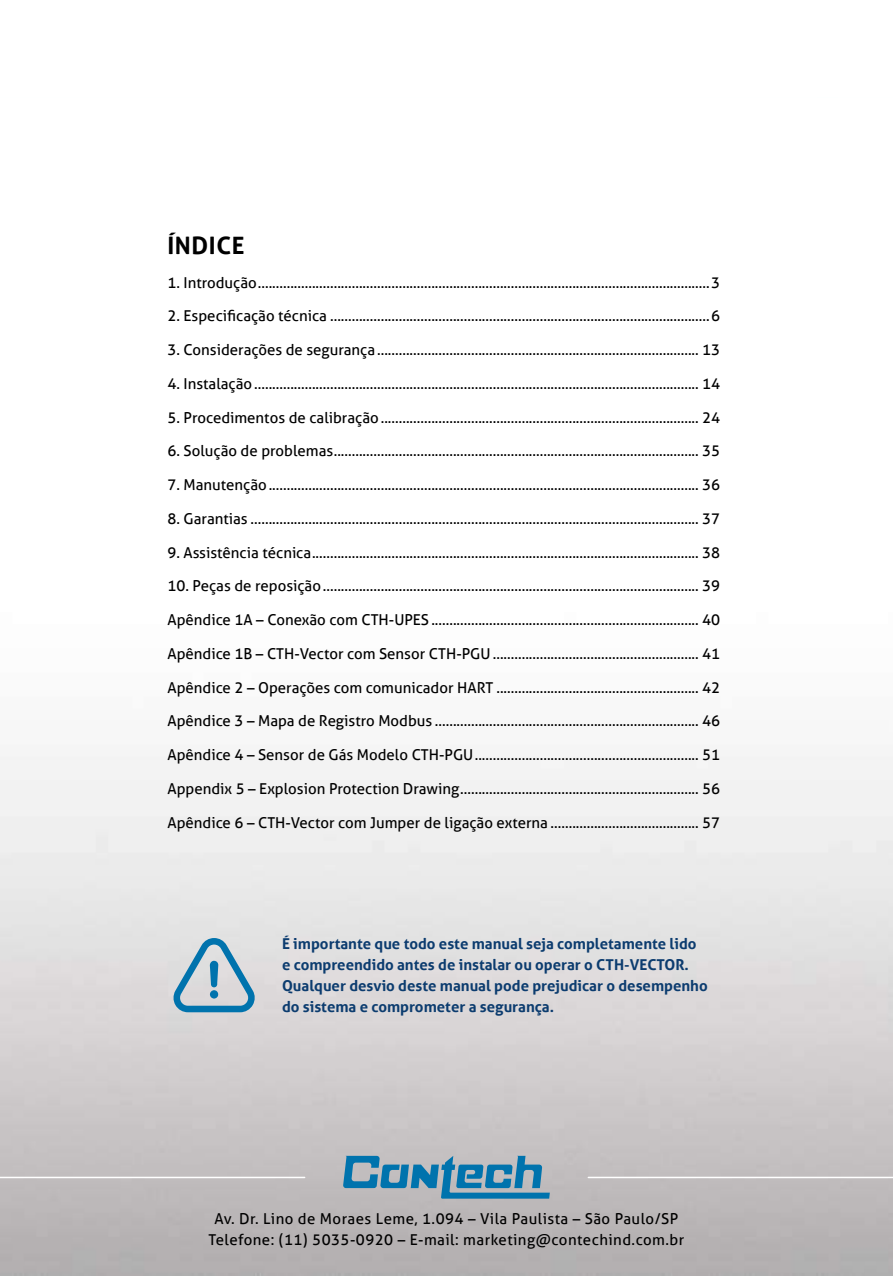
<style>
.page{position:relative;width:893px;height:1276px;background:#fff}
.page>*{position:absolute;margin:0;border:0;box-sizing:border-box;transform-origin:0 0}
.t1{font:700 24px "Aller";letter-spacing:.025em;color:#000}
.t2{font:15px "Aller";color:#000}
.t3{font:700 15px/21px "Aller";color:#0c3c6f}
.t4{font:15px/21px "Aller";letter-spacing:.03em;color:#000;text-align:center}
</style>
<div class="page">
<img style="left:0;top:756px;width:893px;height:519px">
<svg style="left:343px;top:1155px;width:207px;height:43px"></svg>
<hr style="left:0;top:1176px;width:305px;height:2px;background:#fff">
<hr style="left:588px;top:1176px;width:305px;height:2px;background:#fff">
<svg style="left:173px;top:938px;width:82px;height:74px"></svg>
<h1 class="t1" style="left:167px;top:230px;width:79px">ÍNDICE</h1>
<p class="t2" style="left:167px;top:273px;width:554px">1. Introdução.............................................................................................................................3</p>
<p class="t2" style="left:167px;top:307px;width:554px">2. Especificação técnica .........................................................................................................6</p>
<p class="t2" style="left:167px;top:340px;width:554px">3. Considerações de segurança......................................................................................... 13</p>
<p class="t2" style="left:167px;top:374px;width:554px">4. Instalação........................................................................................................................... 14</p>
<p class="t2" style="left:167px;top:408px;width:554px">5. Procedimentos de calibração........................................................................................ 24</p>
<p class="t2" style="left:167px;top:442px;width:554px">6. Solução de problemas..................................................................................................... 35</p>
<p class="t2" style="left:167px;top:475px;width:554px">7. Manutenção....................................................................................................................... 36</p>
<p class="t2" style="left:167px;top:509px;width:554px">8. Garantias ............................................................................................................................ 37</p>
<p class="t2" style="left:167px;top:543px;width:554px">9. Assistência técnica........................................................................................................... 38</p>
<p class="t2" style="left:167px;top:577px;width:554px">10. Peças de reposição........................................................................................................ 39</p>
<p class="t2" style="left:167px;top:610px;width:554px">Apêndice 1A – Conexão com CTH-UPES .......................................................................... 40</p>
<p class="t2" style="left:167px;top:644px;width:554px">Apêndice 1B – CTH-Vector com Sensor CTH-PGU......................................................... 41</p>
<p class="t2" style="left:167px;top:678px;width:554px">Apêndice 2 – Operações com comunicador HART ........................................................ 42</p>
<p class="t2" style="left:167px;top:712px;width:554px">Apêndice 3 – Mapa de Registro Modbus ......................................................................... 46</p>
<p class="t2" style="left:167px;top:745px;width:554px">Apêndice 4 – Sensor de Gás Modelo CTH-PGU.............................................................. 51</p>
<p class="t2" style="left:167px;top:779px;width:554px">Appendix 5 – Explosion Protection Drawing.................................................................. 56</p>
<p class="t2" style="left:167px;top:813px;width:554px">Apêndice 6 – CTH-Vector com Jumper de ligação externa ......................................... 57</p>
<p class="t3" style="left:282px;top:933px;width:427px">É importante que todo este manual seja completamente lido e compreendido antes de instalar ou operar o CTH-VECTOR.<br>Qualquer desvio deste manual pode prejudicar o desempenho do sistema e comprometer a segurança.</p>
<p class="t4" style="left:209px;top:1208px;width:477px">Av. Dr. Lino de Moraes Leme, 1.094 – Vila Paulista – São Paulo/SP<br>Telefone: (11) 5035-0920 – E-mail: marketing@contechind.com.br</p>
</div>
